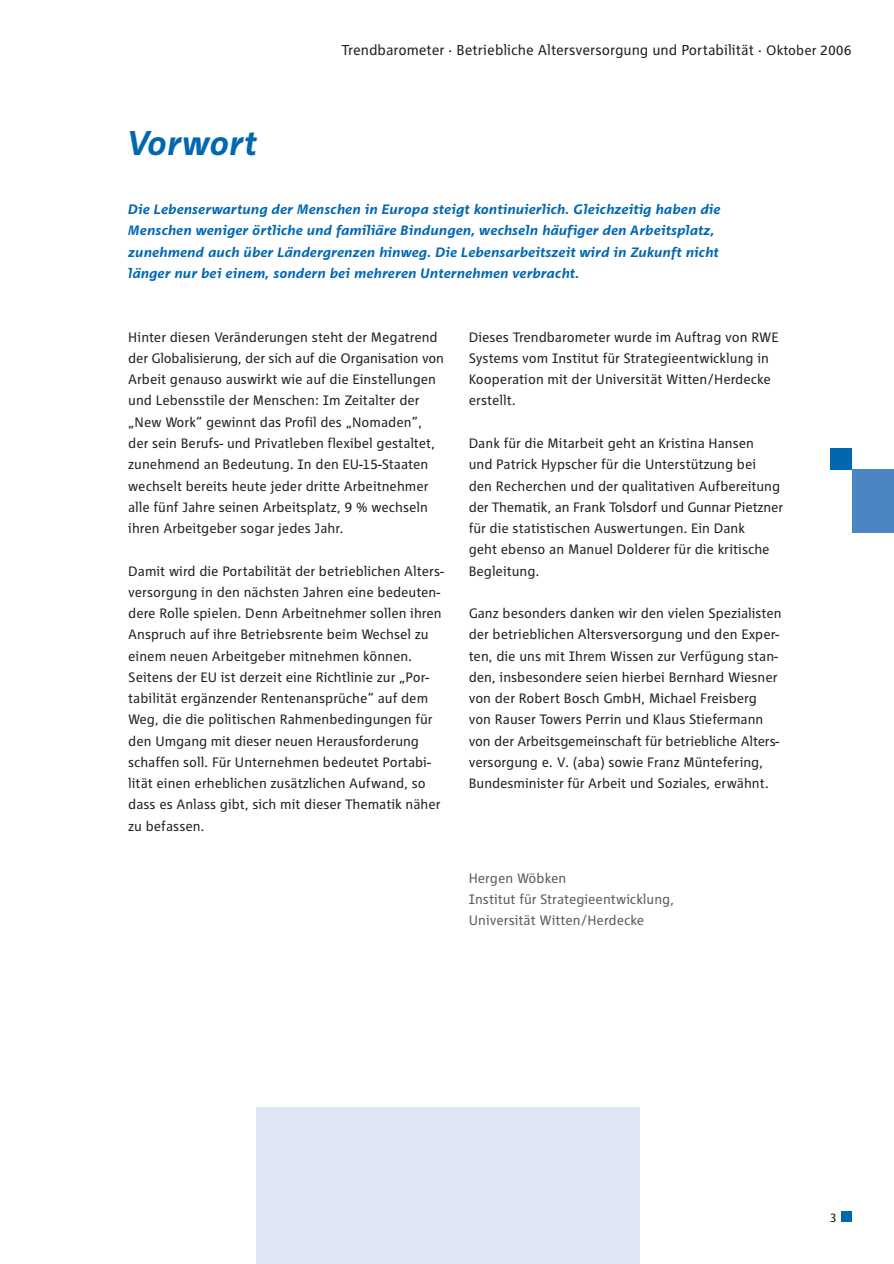
<style>
.page{position:relative;width:894px;height:1264px;background:#fff}
.page>*{position:absolute;margin:0;border:0;box-sizing:border-box;transform-origin:0 0}
.t1{font:italic 700 36px "RWE Corporate H";letter-spacing:-.005em;color:#0067b1}
.t2{font:15px "RWE Corporate";color:#231f20}
.t3{font:14.25px/21.3px "RWE Corporate";color:#231f20}
.t4{font:italic 700 14.25px/21.3px "RWE Corporate";color:#0067b1}
.t5{font:14.25px/21.3px "RWE Corporate";color:#5a5b5e}
.t6{font:12.75px "RWE Corporate";color:#231f20}
.s1{font-size:14.25px}
</style>
<div class="page">
<svg style="left:256px;top:448px;width:637px;height:816px"></svg>
<h1 class="t1" style="left:128px;top:129px;width:130px">Vorwort</h1>
<p class="t2" style="left:341px;top:44px;width:511px">Trendbarometer · Betriebliche Altersversorgung und Portabilität · <span class="s1">Oktober 2006</span></p>
<p class="t4" style="left:128px;top:200px;width:593px">Die Lebenserwartung der Menschen in Europa steigt kontinuierlich. Gleichzeitig haben die Menschen weniger örtliche und familiäre Bindungen, wechseln häufiger den Arbeitsplatz, zunehmend auch über Ländergrenzen hinweg. Die Lebensarbeitszeit wird in Zukunft nicht länger nur bei einem, sondern bei mehreren Unternehmen verbracht.</p>
<p class="t3" style="left:128px;top:328px;width:317px">Hinter diesen Veränderungen steht der Megatrend der Globalisierung, der sich auf die Organisation von Arbeit genauso auswirkt wie auf die Einstellungen und Lebensstile der Menschen: Im Zeitalter der „New Work“ gewinnt das Profil des „Nomaden“, der sein Berufs- und Privatleben flexibel gestaltet, zunehmend an Bedeutung. In den EU-15-Staaten wechselt bereits heute jeder dritte Arbeitnehmer alle fünf Jahre seinen Arbeitsplatz, 9 % wechseln ihren Arbeitgeber sogar jedes Jahr.</p>
<p class="t3" style="left:128px;top:562px;width:317px">Damit wird die Portabilität der betrieblichen Alters&shy;versorgung in den nächsten Jahren eine bedeuten&shy;dere Rolle spielen. Denn Arbeitnehmer sollen ihren Anspruch auf ihre Betriebsrente beim Wechsel zu einem neuen Arbeitgeber mitnehmen können.<br>Seitens der EU ist derzeit eine Richtlinie zur „Por&shy;tabilität ergänzender Rentenansprüche“ auf dem Weg, die die politischen Rahmenbedingungen für den Umgang mit dieser neuen Herausforderung schaffen soll. Für Unternehmen bedeutet Portabi&shy;lität einen erheblichen zusätzlichen Aufwand, so dass es Anlass gibt, sich mit dieser Thematik näher zu befassen.</p>
<p class="t3" style="left:468px;top:328px;width:311px">Dieses Trendbarometer wurde im Auftrag von RWE Systems vom Institut für Strategieentwicklung in Kooperation mit der Universität Witten/Herdecke erstellt.</p>
<p class="t3" style="left:468px;top:434px;width:315px">Dank für die Mitarbeit geht an Kristina Hansen<br>und Patrick Hypscher für die Unterstützung bei den Recherchen und der qualitativen Aufbereitung der Thematik, an Frank Tolsdorf und Gunnar Pietzner für die statistischen Auswertungen. Ein Dank<br>geht ebenso an Manuel Dolderer für die kritische Begleitung.</p>
<p class="t3" style="left:468px;top:604px;width:314px">Ganz besonders danken wir den vielen Spezialisten der betrieblichen Altersversorgung und den Exper&shy;ten, die uns mit Ihrem Wissen zur Verfügung stan&shy;den, insbesondere seien hierbei Bernhard Wiesner von der Robert Bosch GmbH, Michael Freisberg von Rauser Towers Perrin und Klaus Stiefermann von der Arbeitsgemeinschaft für betriebliche Alters&shy;versorgung e. V. (aba) sowie Franz Müntefering, Bundesminister für Arbeit und Soziales, erwähnt.</p>
<p class="t5" style="left:468px;top:869px;width:207px">Hergen Wöbken<br>Institut für Strategieentwicklung,<br>Universität Witten/Herdecke</p>
<p class="t6" style="left:829px;top:1213px;width:9px">3</p>
</div>
